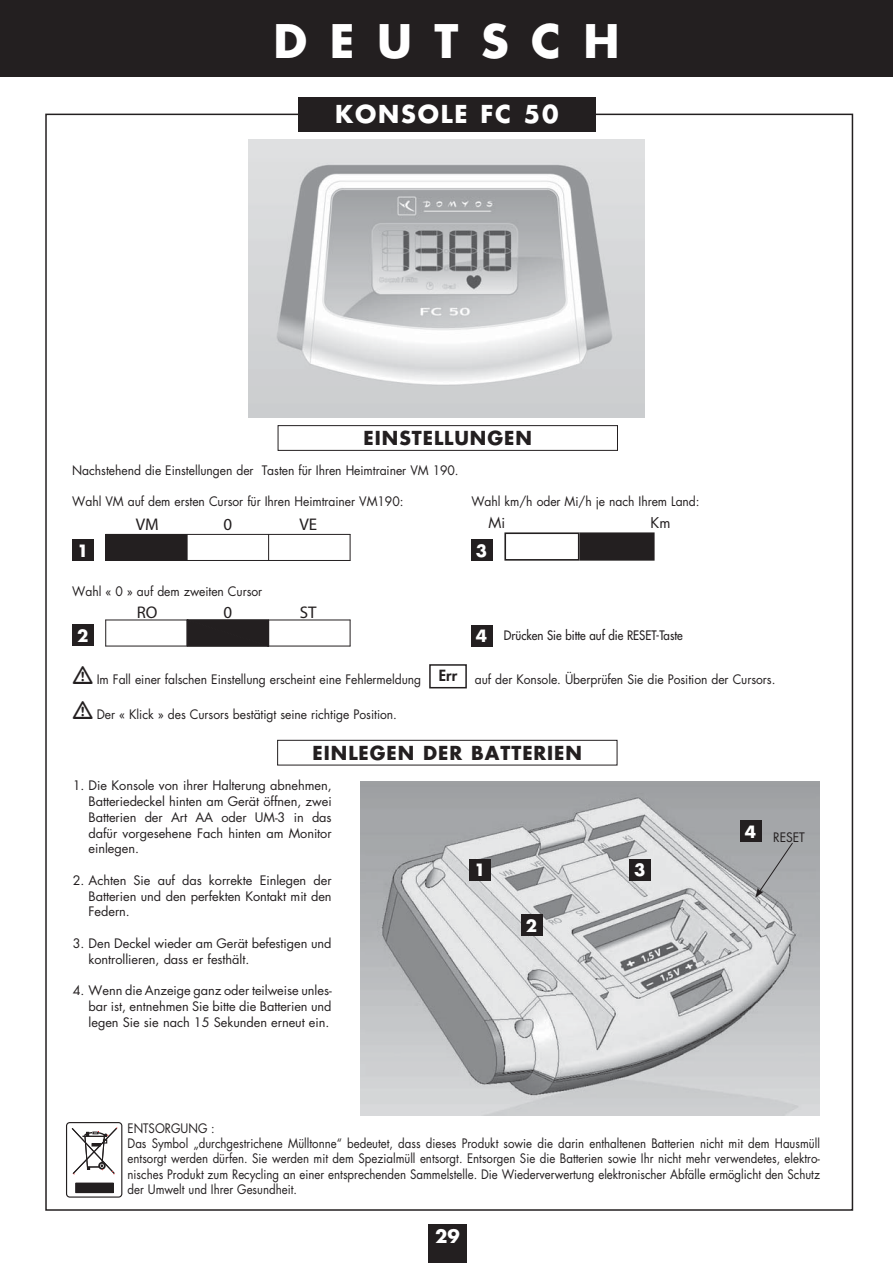
<style>
.page{position:relative;width:893px;height:1263px;background:#fff}
.page>*{position:absolute;margin:0;border:0;box-sizing:border-box;transform-origin:0 0}
.t1{font:700 45px "Futura Std";letter-spacing:.5em;color:#fff}
.t2{font:700 24px "Futura Std";letter-spacing:.075em;color:#fff}
.t3{font:700 18.75px "Futura Std";letter-spacing:.05em;color:#231f20}
.t4{font:700 18px "Futura Std";color:#fff}
.t5{font:16.95px "Myriad Pro";color:#231f20}
.t6{font:700 16.5px "Futura Std";color:#fff}
.t7{font:14.4px "Futura Std";color:#231f20}
.t8{font:12.75px/15.8px "Futura Std";letter-spacing:-.005em;color:#231f20;text-align:justify}
.t9{font:12.75px/15.3px "Futura Std";letter-spacing:-.005em;color:#231f20;scale:.9 1}
.t10{font:12.75px "Futura Std";letter-spacing:-.005em;color:#231f20;scale:.95 1}
.t11{font:500 12.75px "Futura Std";color:#231f20;scale:.9 1}
.s1{font-weight:700;font-size:16.5px;color:#fff}
</style>
<div class="page">
<div style="left:428px;top:1225px;width:39px;height:38px;background:#231f20"></div>
<div style="left:0;top:0;width:893px;height:77px;background:#231f20"></div>
<div style="left:298px;top:98px;width:298px;height:34px;background:#231f20"></div>
<div style="left:278px;top:425px;width:340px;height:26px;border:1px solid #231f20"></div>
<div style="left:277px;top:740px;width:340px;height:25px;border:1px solid #231f20"></div>
<img style="left:361px;top:782px;width:458px;height:333px">
<img style="left:248px;top:140px;width:397px;height:278px">
<div style="left:66px;top:1122px;width:56px;height:75px;border:1px solid #231f20;border-radius:3px"></div>
<div style="left:75px;top:1183px;width:39px;height:10px;border:1px solid #231f20"></div>
<div style="left:76px;top:1183px;width:37px;height:9px;background:#231f20"></div>
<svg style="left:71px;top:1127px;width:47px;height:48px"></svg>
<svg style="left:755px;top:842px;width:39px;height:56px;background:#a2a4a7"></svg>
<div style="left:629px;top:859px;width:22px;height:21px;background:#231f20"></div>
<div style="left:740px;top:821px;width:21px;height:21px;background:#231f20"></div>
<div style="left:469px;top:859px;width:21px;height:21px;background:#231f20"></div>
<div style="left:521px;top:914px;width:21px;height:21px;background:#231f20"></div>
<div style="left:504px;top:532px;width:75px;height:29px;border:2px solid #231f20"></div>
<div style="left:580px;top:533px;width:74px;height:27px;background:#231f20"></div>
<div style="left:579px;top:532px;width:76px;height:29px;border:2px solid #231f20"></div>
<div style="left:471px;top:539px;width:21px;height:22px;background:#231f20"></div>
<div style="left:471px;top:625px;width:21px;height:21px;background:#231f20"></div>
<div style="left:429px;top:664px;width:38px;height:24px;border:2px solid #231f20"></div>
<hr style="left:106px;top:534px;width:244px;height:1px;background:#231f20">
<hr style="left:106px;top:560px;width:244px;height:1px;background:#231f20">
<svg style="left:105px;top:534px;width:1px;height:26px"></svg>
<svg style="left:350px;top:534px;width:1px;height:26px"></svg>
<svg style="left:268px;top:535px;width:1px;height:25px"></svg>
<svg style="left:187px;top:535px;width:1px;height:25px"></svg>
<div style="left:106px;top:534px;width:81px;height:26px;background:#231f20"></div>
<div style="left:72px;top:539px;width:22px;height:21px;background:#231f20"></div>
<hr style="left:106px;top:646px;width:244px;height:1px;background:#231f20">
<hr style="left:106px;top:620px;width:244px;height:1px;background:#231f20">
<svg style="left:105px;top:620px;width:1px;height:26px"></svg>
<svg style="left:350px;top:620px;width:1px;height:26px"></svg>
<div style="left:186px;top:620px;width:84px;height:26px;background:#231f20"></div>
<div style="left:72px;top:625px;width:22px;height:21px;background:#231f20"></div>
<p class="t1" style="left:273px;top:21px;width:348px">DEUTSCH</p>
<p class="t2" style="left:335px;top:102px;width:225px">KONSOLE FC 50</p>
<p class="t3" style="left:364px;top:429px;width:170px">EINSTELLUNGEN</p>
<p class="t10" style="left:72px;top:465px;width:408px">Nachstehend die Einstellungen der Tasten für Ihren Heimtrainer VM 190.</p>
<p class="t10" style="left:72px;top:495px;width:350px">Wahl VM auf dem ersten Cursor für Ihren Heimtrainer VM190:</p>
<p class="t6" style="left:77px;top:543px;width:13px">1</p>
<p class="t5" style="left:136px;top:514px;width:25px">VM</p>
<p class="t5" style="left:223px;top:514px;width:10px">0</p>
<p class="t5" style="left:299px;top:514px;width:19px">VE</p>
<p class="t10" style="left:72px;top:585px;width:201px">Wahl « 0 » auf dem zweiten Cursor</p>
<p class="t6" style="left:77px;top:628px;width:13px">2</p>
<p class="t5" style="left:137px;top:602px;width:22px">RO</p>
<p class="t5" style="left:223px;top:602px;width:10px">0</p>
<p class="t5" style="left:300px;top:602px;width:18px">ST</p>
<p class="t10" style="left:471px;top:495px;width:242px">Wahl km/h oder Mi/h je nach Ihrem Land:</p>
<p class="t7" style="left:488px;top:516px;width:18px">Mi</p>
<p class="t7" style="left:651px;top:516px;width:21px">Km</p>
<p class="t6" style="left:476px;top:543px;width:13px">3</p>
<p class="t11" style="left:476px;top:629px;width:231px"><span class="s1">4</span> Drücken Sie bitte auf die RESET-Taste</p>
<p class="t10" style="left:97px;top:673px;width:381px">Im Fall einer falschen Einstellung erscheint eine Fehlermeldung <sup>Err</sup></p>
<p class="t10" style="left:475px;top:673px;width:318px">auf der Konsole. Überprüfen Sie die Position der Cursors.</p>
<p class="t10" style="left:97px;top:708px;width:317px">Der « Klick » des Cursors bestätigt seine richtige Position.</p>
<p class="t3" style="left:313px;top:744px;width:271px">EINLEGEN DER BATTERIEN</p>
<p class="t8" style="left:89px;top:779px;width:245px;text-indent:-16px">1. Die Konsole von ihrer Halterung abnehmen, Batteriedeckel hinten am Gerät öffnen, zwei Batterien der Art AA oder UM-3 in das dafür vorgesehene Fach hinten am Monitor einlegen.</p>
<p class="t8" style="left:89px;top:873px;width:245px;text-indent:-16px">2. Achten Sie auf das korrekte Einlegen der Batterien und den perfekten Kontakt mit den Federn.</p>
<p class="t8" style="left:89px;top:936px;width:245px;text-indent:-16px">3. Den Deckel wieder am Gerät befestigen und kontrollieren, dass er festhält.</p>
<p class="t8" style="left:89px;top:983px;width:245px;text-indent:-16px">4. Wenn die Anzeige ganz oder teilweise unles&shy;bar ist, entnehmen Sie bitte die Batterien und legen Sie sie nach 15 Sekunden erneut ein.</p>
<p class="t6" style="left:474px;top:863px;width:13px">1</p>
<p class="t6" style="left:526px;top:918px;width:13px">2</p>
<p class="t6" style="left:634px;top:863px;width:13px">3</p>
<p class="t6" style="left:745px;top:824px;width:13px">4</p>
<p class="t10" style="left:773px;top:832px;width:35px">RESET</p>
<p class="t9" style="left:128px;top:1121px;width:771px">ENTSORGUNG :<br>Das Symbol „durchgestrichene Mülltonne“ bedeutet, dass dieses Produkt sowie die darin enthaltenen Batterien nicht mit dem Hausmüll entsorgt werden dürfen. Sie werden mit dem Spezialmüll entsorgt. Entsorgen Sie die Batterien sowie Ihr nicht mehr verwendetes, elektro&shy;nisches Produkt zum Recycling an einer entsprechenden Sammelstelle. Die Wiederverwertung elektronischer Abfälle ermöglicht den Schutz der Umwelt und Ihrer Gesundheit.</p>
<p class="t4" style="left:435px;top:1227px;width:26px">29</p>
</div>
